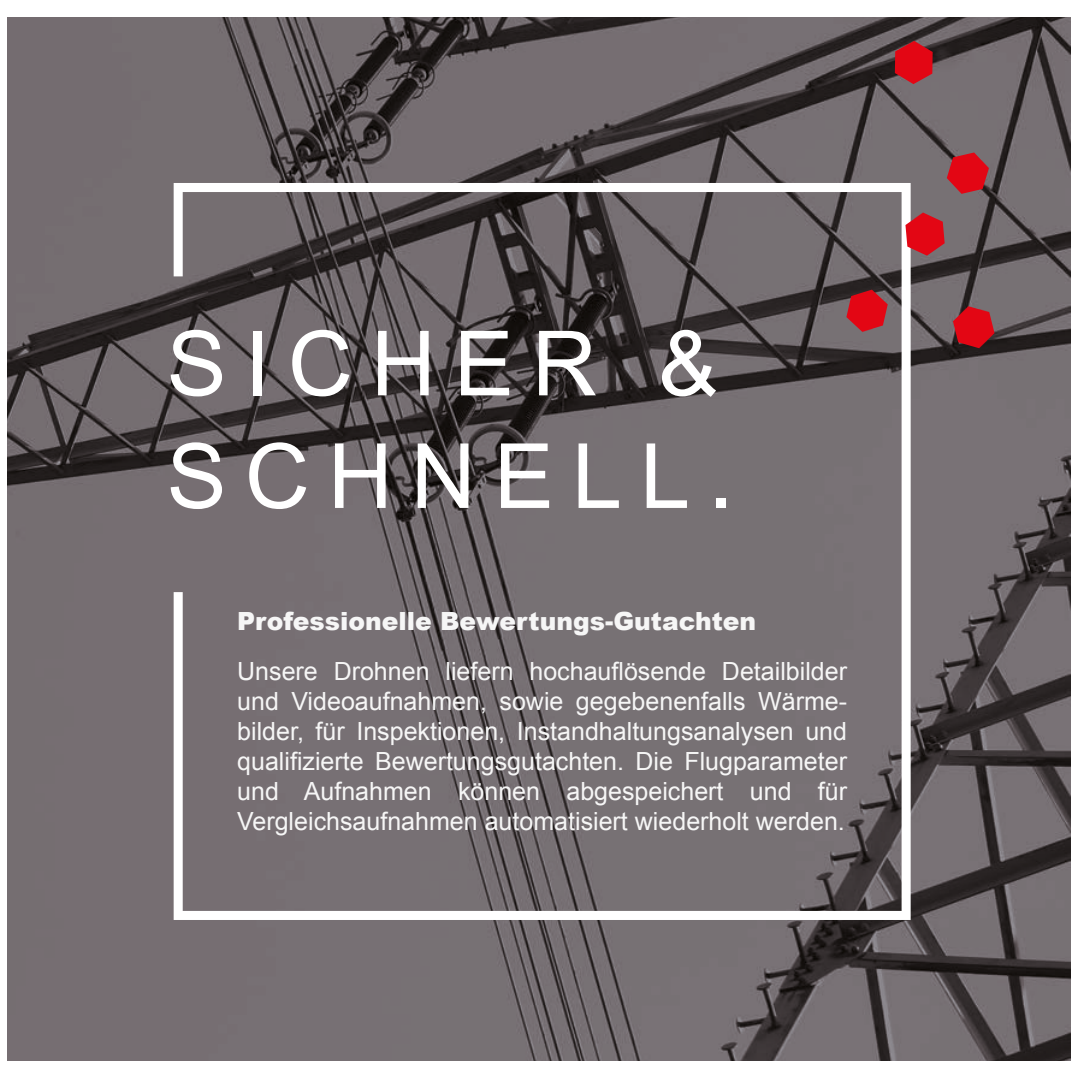
<style>
.page{position:relative;width:1078px;height:1078px;background:#fff}
.page>*{position:absolute;margin:0;border:0;box-sizing:border-box;transform-origin:0 0}
.t1{font:90px/112.5px "Arial";letter-spacing:.2em;color:#fff}
.t2{font:25px/30px "Arial";color:#f6f6f6;text-align:justify}
.t3{font:900 25px "Arial";color:#f6f6f6}
</style>
<div class="page">
<img style="left:7px;top:18px;width:1063px;height:1041px">
<svg style="left:174px;top:183px;width:736px;height:736px;background:#6f696b"></svg>
<svg style="left:905px;top:212px;width:39px;height:43px;background:#d02f3a"></svg>
<svg style="left:894px;top:41px;width:38px;height:43px;background:#bf1a25"></svg>
<svg style="left:946px;top:152px;width:42px;height:42px;background:#bd232e"></svg>
<svg style="left:952px;top:306px;width:42px;height:42px;background:#b41a24"></svg>
<svg style="left:846px;top:289px;width:41px;height:43px;background:#ba202a"></svg>
<h1 class="t1" style="left:167px;top:308px;width:568px">SICHER &amp;<br>SCHNELL.</h1>
<p class="t3" style="left:237px;top:602px;width:520px">Professionelle Bewertungs-Gutachten</p>
<p class="t2" style="left:237px;top:656px;width:611px">Unsere Drohnen liefern hochauflösende Detailbilder und Videoaufnahmen, sowie gegebenenfalls Wärme&shy;bilder, für Inspektionen, Instandhaltungsanalysen und qualifizierte Bewertungsgutachten. Die Flugparameter und Aufnahmen können abgespeichert und für Vergleichsaufnahmen automatisiert wiederholt werden.</p>
</div>
